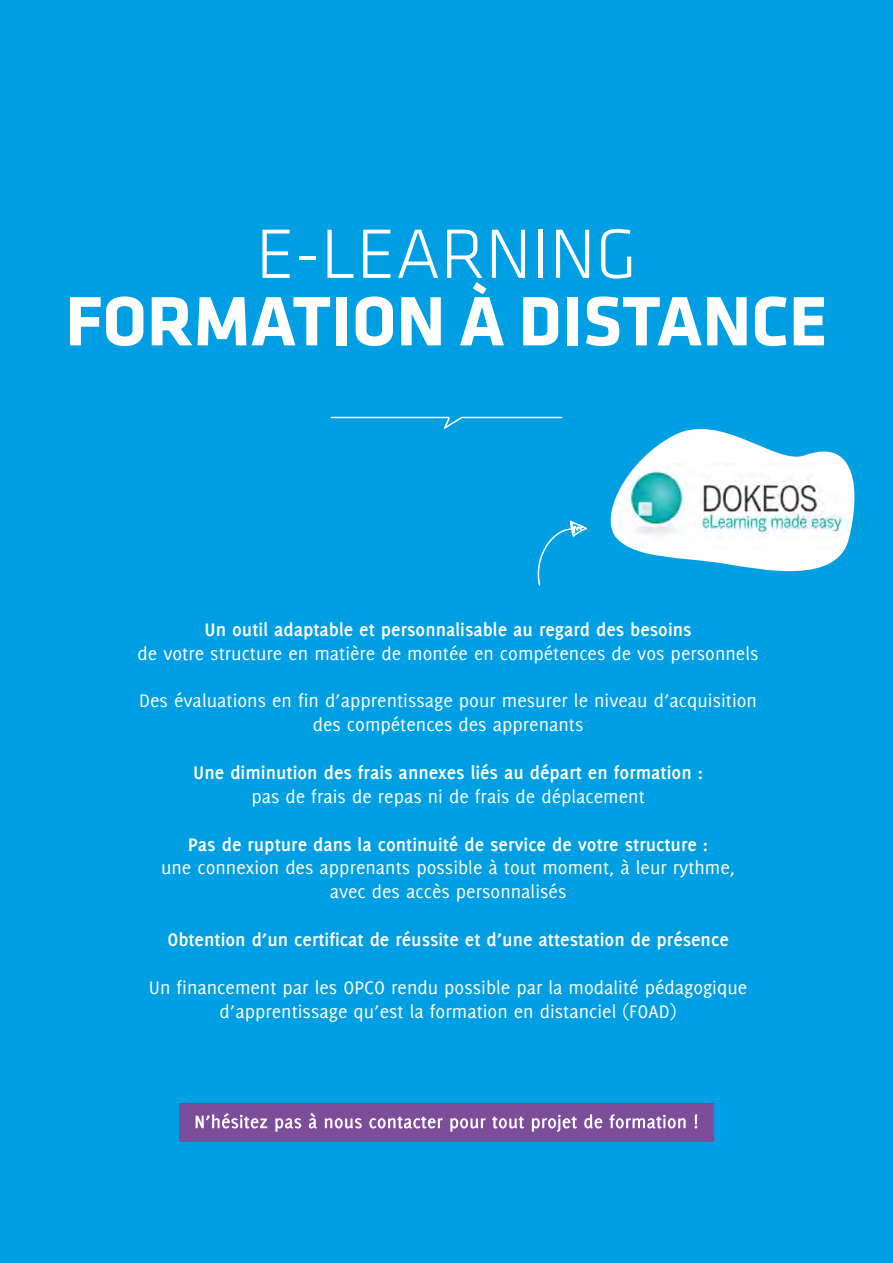
<style>
.page{position:relative;width:893px;height:1263px;background:#009fe3}
.page>*{position:absolute;margin:0;border:0;box-sizing:border-box;transform-origin:0 0}
.t1{font:700 72.3px "Klavika";color:#fff}
.t2{font:300 72.3px "Klavika";color:#fff}
.t3{font:19.95px/23.9px "Delicious";color:#fff;text-align:center}
.t4{font:700 19.95px "Delicious";color:#fff}
</style>
<div class="page">
<svg style="left:610px;top:429px;width:237px;height:143px"></svg>
<svg style="left:330px;top:416px;width:233px;height:13px"></svg>
<div style="left:179px;top:1103px;width:535px;height:38px;background:#7c4d99"></div>
<svg style="left:196px;top:1113px;width:501px;height:19px"></svg>
<img style="left:618px;top:463px;width:237px;height:85px">
<svg style="left:537px;top:520px;width:51px;height:66px"></svg>
<h1 class="t2" style="left:256px;top:215px;width:382px">E-LEARNING</h1>
<h1 class="t1" style="left:65px;top:282px;width:764px">FORMATION À DISTANCE</h1>
<p class="t4" style="left:205px;top:618px;width:489px">Un outil adaptable et personnalisable au regard des besoins</p>
<p class="t3" style="left:138px;top:641px;width:622px">de votre structure en matière de montée en compétences de vos personnels</p>
<p class="t3" style="left:139px;top:689px;width:619px">Des évaluations en fin d’apprentissage pour mesurer le niveau d’acquisition des compétences des apprenants</p>
<p class="t4" style="left:193px;top:761px;width:511px">Une diminution des frais annexes liés au départ en formation :</p>
<p class="t3" style="left:251px;top:784px;width:395px">pas de frais de repas ni de frais de déplacement</p>
<p class="t4" style="left:188px;top:833px;width:521px">Pas de rupture dans la continuité de service de votre structure :</p>
<p class="t3" style="left:161px;top:856px;width:575px">une connexion des apprenants possible à tout moment, à leur rythme, avec des accès personnalisés</p>
<p class="t4" style="left:167px;top:928px;width:563px">Obtention d’un certificat de réussite et d’une attestation de présence</p>
<p class="t3" style="left:149px;top:975px;width:600px">Un financement par les OPCO rendu possible par la modalité pédagogique d’apprentissage qu’est la formation en distanciel (FOAD)</p>
</div>
